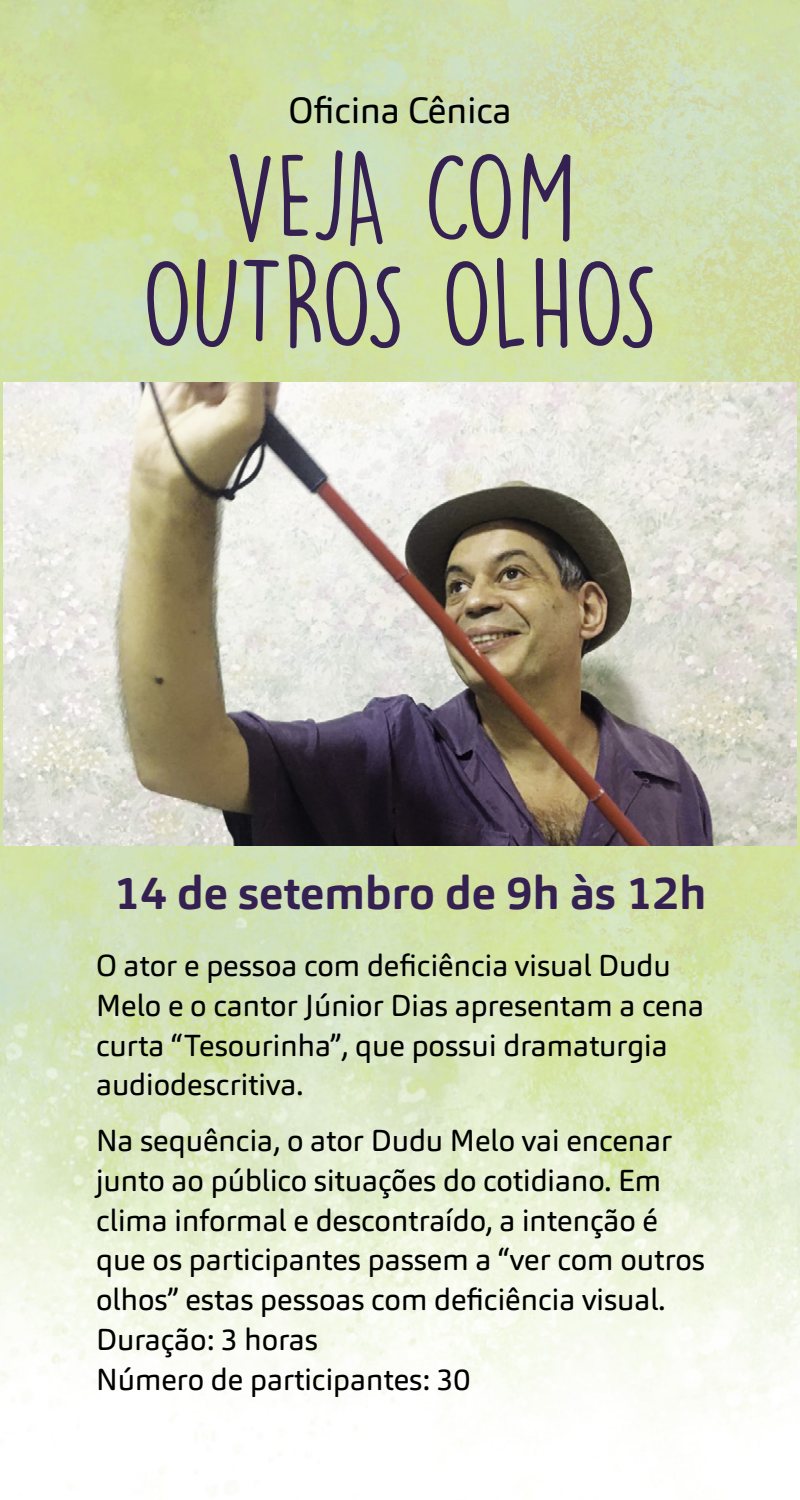
<style>
.page{position:relative;width:800px;height:1500px;background:#fff}
.page>*{position:absolute;margin:0;border:0;box-sizing:border-box;transform-origin:0 0}
.txt9{font:115.8px/107.2px "DK Lemon Yellow Sun";letter-spacing:-.025em;color:#352052;text-align:center}
.datas{font:700 46px "Carnas";color:#352052}
.txt9-2{font:36px "Carnas";color:#000}
.txt9-3{font:30px/39.8px "Carnas";color:#000}
</style>
<div class="page">
<img style="left:0;top:0;width:800px;height:1455px">
<img style="left:3px;top:382px;width:794px;height:464px">
<p class="txt9-2" style="left:288px;top:88px;width:225px">Oficina Cênica</p>
<p class="txt9" style="left:141px;top:142px;width:519px">VEJA COM<br>OUTROS OLHOS</p>
<p class="datas" style="left:114px;top:863px;width:594px">14 de setembro de 9h às 12h</p>
<p class="txt9-3" style="left:96px;top:946px;width:609px">O ator e pessoa com deficiência visual Dudu Melo e o cantor Júnior Dias apresentam a cena curta “Tesourinha”, que possui dramaturgia audiodescritiva.</p>
<p class="txt9-3" style="left:96px;top:1121px;width:611px">Na sequência, o ator Dudu Melo vai encenar junto ao público situações do cotidiano. Em clima informal e descontraído, a intenção é que os participantes passem a “ver com outros olhos” estas pessoas com deficiência visual.</p>
<p class="txt9-3" style="left:96px;top:1319px;width:223px">Duração: 3 horas</p>
<p class="txt9-3" style="left:96px;top:1359px;width:376px">Número de participantes: 30</p>
</div>
